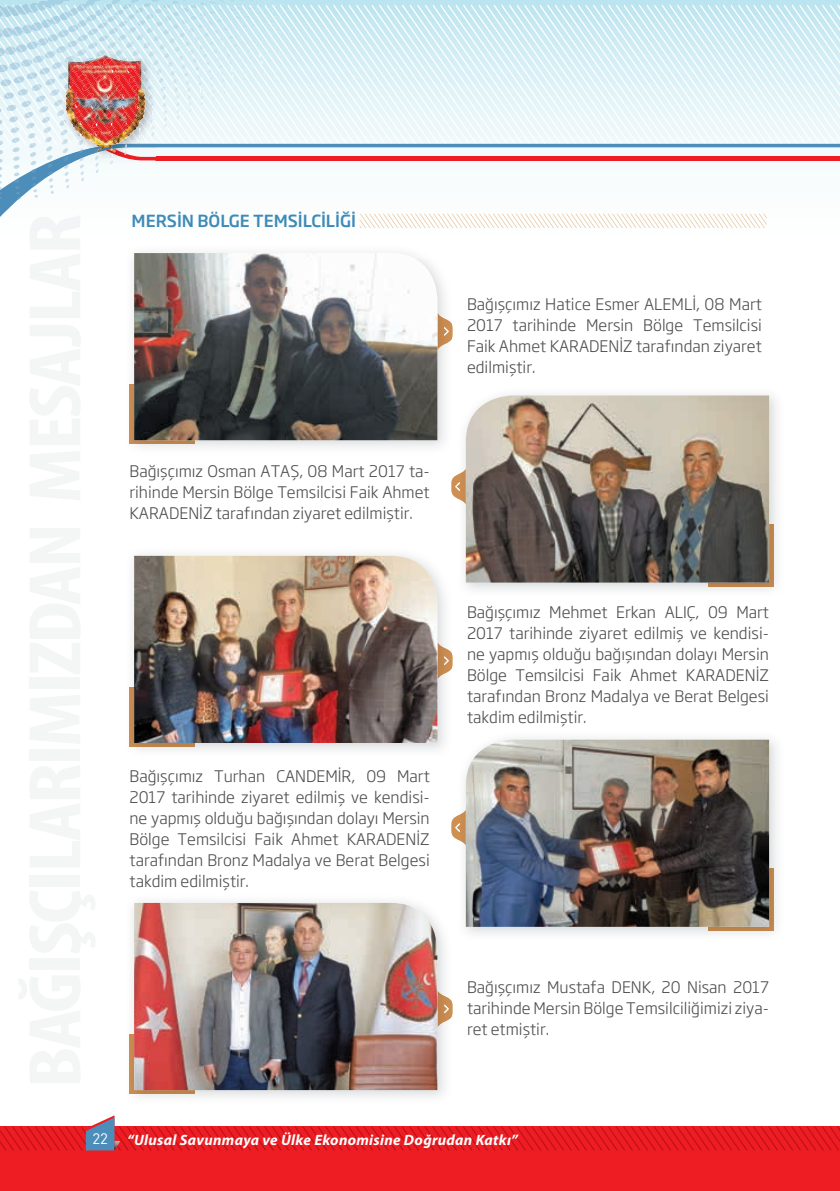
<style>
.page{position:relative;width:840px;height:1191px;background:#fff}
.page>*{position:absolute;margin:0;border:0;box-sizing:border-box;transform-origin:0 0}
.t1{font:500 16.5px "Soho Gothic Pro";color:#3e8bb8}
.t2{font:300 15.75px/21px "Soho Gothic Pro";color:#4b4c4d;text-align:justify}
.t3{font:italic 700 15px "Myriad Pro";letter-spacing:.02em;color:#fff}
.t4{font:15px "DIN Bek";color:#fff}
</style>
<div class="page">
<img style="left:359px;top:217px;width:408px;height:11px">
<img style="left:283px;top:22px;width:553px;height:121px">
<img style="left:283px;top:4px;width:557px;height:18px">
<div style="left:0;top:1126px;width:840px;height:65px;background:#ee1d23"></div>
<svg style="left:0;top:143px;width:840px;height:74px"></svg>
<svg style="left:0;top:1115px;width:840px;height:35px"></svg>
<img style="left:18px;top:215px;width:78px;height:43px">
<svg style="left:0;top:0;width:283px;height:199px"></svg>
<img style="left:129px;top:252px;width:316px;height:195px">
<svg style="left:437px;top:312px;width:16px;height:38px"></svg>
<img style="left:129px;top:385px;width:65px;height:59px">
<img style="left:134px;top:253px;width:303px;height:187px">
<img style="left:129px;top:554px;width:316px;height:197px">
<svg style="left:437px;top:642px;width:16px;height:37px"></svg>
<img style="left:129px;top:687px;width:65px;height:59px">
<img style="left:134px;top:556px;width:303px;height:187px">
<img style="left:129px;top:901px;width:316px;height:197px">
<svg style="left:437px;top:990px;width:16px;height:37px"></svg>
<img style="left:129px;top:1034px;width:65px;height:59px">
<img style="left:134px;top:903px;width:303px;height:187px">
<img style="left:464px;top:394px;width:313px;height:197px">
<svg style="left:451px;top:468px;width:15px;height:37px"></svg>
<img style="left:708px;top:524px;width:65px;height:62px">
<img style="left:466px;top:395px;width:303px;height:187px">
<img style="left:464px;top:738px;width:313px;height:197px">
<svg style="left:451px;top:808px;width:15px;height:38px"></svg>
<img style="left:708px;top:868px;width:65px;height:62px">
<img style="left:466px;top:739px;width:303px;height:188px">
<img style="left:497px;top:214px;width:268px;height:14px">
<p class="t1" style="left:132px;top:214px;width:226px">MERSİN BÖLGE TEMSİLCİLİĞİ</p>
<p class="t2" style="left:129px;top:461px;width:302px">Bağışçımız Osman ATAŞ, 08 Mart 2017 ta&shy;rihinde Mersin Bölge Temsilcisi Faik Ahmet KARADENİZ tarafından ziyaret edilmiştir.</p>
<p class="t2" style="left:129px;top:767px;width:302px">Bağışçımız Turhan CANDEMİR, 09 Mart 2017 tarihinde ziyaret edilmiş ve kendisi&shy;ne yapmış olduğu bağışından dolayı Mersin Bölge Temsilcisi Faik Ahmet KARADENİZ tarafından Bronz Madalya ve Berat Belgesi takdim edilmiştir.</p>
<p class="t2" style="left:467px;top:295px;width:296px">Bağışçımız Hatice Esmer ALEMLİ, 08 Mart 2017 tarihinde Mersin Bölge Temsilcisi Faik Ahmet KARADENİZ tarafından ziyaret edilmiştir.</p>
<p class="t2" style="left:467px;top:603px;width:303px">Bağışçımız Mehmet Erkan ALIÇ, 09 Mart 2017 tarihinde ziyaret edilmiş ve kendisi&shy;ne yapmış olduğu bağışından dolayı Mersin Bölge Temsilcisi Faik Ahmet KARADENİZ tarafından Bronz Madalya ve Berat Belgesi takdim edilmiştir.</p>
<p class="t2" style="left:467px;top:977px;width:303px">Bağışçımız Mustafa DENK, 20 Nisan 2017 tarihinde Mersin Bölge Temsilciliğimizi ziya&shy;ret etmiştir.</p>
<p class="t4" style="left:92px;top:1133px;width:17px">22</p>
<p class="t3" style="left:127px;top:1131px;width:392px">“Ulusal Savunmaya ve Ülke Ekonomisine Doğrudan Katkı”</p>
</div>
